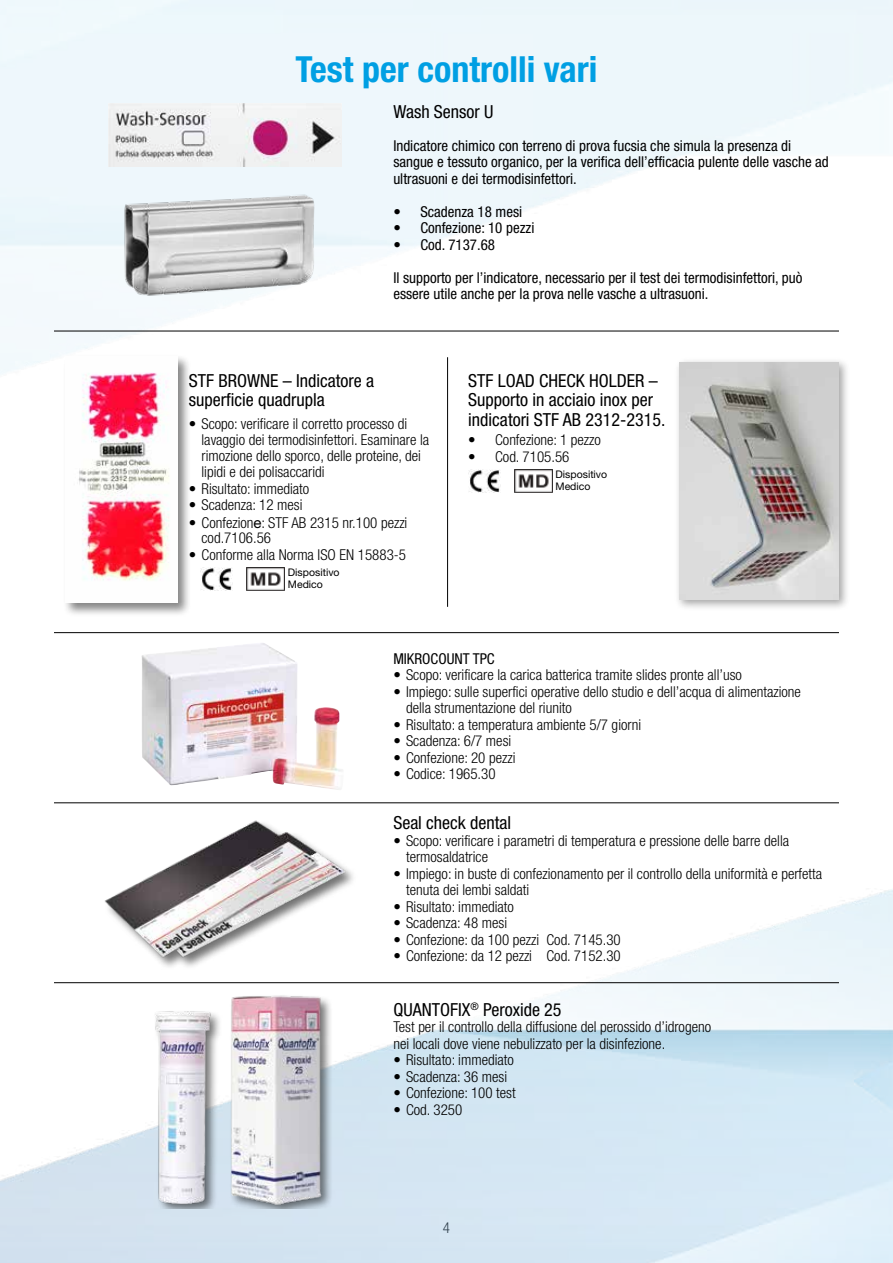
<style>
.page{position:relative;width:893px;height:1263px;background:#fff}
.page>*{position:absolute;margin:0;border:0;box-sizing:border-box;transform-origin:0 0}
.t1{font:700 condensed 36px "Helvetica Neue";color:#009fe3}
.t2{font:condensed 18px/19.5px "Helvetica Neue";color:#000}
.t3{font:300 condensed 15px/16.5px "Helvetica Neue";color:#000}
.t4{font:condensed 15px/16.5px "Helvetica Neue";color:#000}
.t5{font:10.5px/12px "Helvetica Neue";color:#000}
.s1{font-family:"Helvetica Neue LT Std";font-weight:400;font-stretch:normal}
</style>
<div class="page">
<img style="left:0;top:0;width:893px;height:1263px">
<div style="left:63px;top:354px;width:129px;height:263px;background:#000;opacity:.48"></div>
<img style="left:65px;top:356px;width:112px;height:247px">
<div style="left:674px;top:357px;width:176px;height:254px;background:#000;opacity:.36"></div>
<img style="left:679px;top:362px;width:160px;height:238px">
<hr style="left:54px;top:632px;width:785px;height:1px;background:#000">
<hr style="left:54px;top:802px;width:785px;height:1px;background:#000">
<hr style="left:54px;top:982px;width:785px;height:1px;background:#000">
<hr style="left:54px;top:331px;width:785px;height:1px;background:#000">
<div style="left:104px;top:819px;width:253px;height:150px;background:#fff"></div>
<img style="left:101px;top:814px;width:251px;height:150px">
<img style="left:126px;top:989px;width:221px;height:220px">
<img style="left:141px;top:642px;width:203px;height:148px">
<hr style="left:447px;top:357px;width:1px;height:250px;background:#000">
<img style="left:109px;top:103px;width:232px;height:63px">
<img style="left:468px;top:469px;width:32px;height:23px">
<img style="left:514px;top:469px;width:38px;height:23px">
<img style="left:200px;top:568px;width:32px;height:23px">
<img style="left:247px;top:568px;width:37px;height:23px">
<img style="left:109px;top:185px;width:232px;height:116px">
<h1 class="t1" style="left:296px;top:47px;width:303px">Test per controlli vari</h1>
<p class="t2" style="left:393px;top:101px;width:102px">Wash Sensor U</p>
<p class="t4" style="left:393px;top:137px;width:437px">Indicatore chimico con terreno di prova fucsia che simula la presenza di sangue e tessuto organico, per la verifica dell’efficacia pulente delle vasche ad ultrasuoni e dei termodisinfettori.</p>
<p class="t4" style="left:393px;top:203px;width:130px">• Scadenza 18 mesi</p>
<p class="t4" style="left:393px;top:220px;width:143px">• Confezione: 10 pezzi</p>
<p class="t4" style="left:393px;top:236px;width:103px">• Cod. 7137.68</p>
<p class="t4" style="left:393px;top:269px;width:411px">Il supporto per l’indicatore, necessario per il test dei termodisinfettori, può essere utile anche per la prova nelle vasche a ultrasuoni.</p>
<p class="t2" style="left:189px;top:370px;width:187px">STF BROWNE – Indicatore a superficie quadrupla</p>
<p class="t3" style="left:202px;top:415px;width:229px;text-indent:-13px">• Scopo: verificare il corretto processo di lavaggio dei termodisinfettori. Esaminare la rimozione dello sporco, delle proteine, dei lipidi e dei polisaccaridi</p>
<p class="t3" style="left:189px;top:480px;width:122px">• Risultato: immediato</p>
<p class="t3" style="left:189px;top:496px;width:115px">• Scadenza: 12 mesi</p>
<p class="t3" style="left:202px;top:515px;width:207px;line-height:15.5px;text-indent:-13px">• Confezion<span class="s1">e</span>: STF AB 2315 nr.100 pezzi cod.7106.56</p>
<p class="t3" style="left:189px;top:546px;width:219px">• Conforme alla Norma ISO EN 15883-5</p>
<p class="t5" style="left:288px;top:566px;width:53px">Dispositivo<br>Medico</p>
<p class="t2" style="left:468px;top:370px;width:199px">STF LOAD CHECK HOLDER –<br>Supporto in acciaio inox per indicatori STF AB 2312-2315.</p>
<p class="t3" style="left:468px;top:432px;width:134px">• Confezione: 1 pezzo</p>
<p class="t3" style="left:468px;top:448px;width:103px">• Cod. 7105.56</p>
<p class="t5" style="left:555px;top:468px;width:53px">Dispositivo<br>Medico</p>
<p class="t4" style="left:393px;top:650px;width:103px">MIKROCOUNT TPC</p>
<p class="t3" style="left:393px;top:667px;width:350px">• Scopo: verificare la carica batterica tramite slides pronte all’uso</p>
<p class="t3" style="left:406px;top:683px;width:396px;text-indent:-13px">• Impiego: sulle superfici operative dello studio e dell’acqua di alimentazione della strumentazione del riunito</p>
<p class="t3" style="left:393px;top:716px;width:249px">• Risultato: a temperatura ambiente 5/7 giorni</p>
<p class="t3" style="left:393px;top:733px;width:119px">• Scadenza: 6/7 mesi</p>
<p class="t3" style="left:393px;top:749px;width:124px">• Confezione: 20 pezzi</p>
<p class="t3" style="left:393px;top:766px;width:104px">• Codice: 1965.30</p>
<p class="t2" style="left:393px;top:813px;width:119px">Seal check dental</p>
<p class="t3" style="left:406px;top:832px;width:385px;text-indent:-13px">• Scopo: verificare i parametri di temperatura e pressione delle barre della termosaldatrice</p>
<p class="t3" style="left:406px;top:865px;width:418px;text-indent:-13px">• Impiego: in buste di confezionamento per il controllo della uniformità e perfetta tenuta dei lembi saldati</p>
<p class="t3" style="left:393px;top:898px;width:122px">• Risultato: immediato</p>
<p class="t3" style="left:393px;top:915px;width:115px">• Scadenza: 48 mesi</p>
<p class="t3" style="left:393px;top:931px;width:229px">• Confezione: da 100 pezzi Cod. 7145.30</p>
<p class="t3" style="left:393px;top:948px;width:229px">• Confezione: da 12 pezzi Cod. 7152.30</p>
<p class="t2" style="left:393px;top:999px;width:170px">QUANTOFIX<sup>®</sup> Peroxide 25</p>
<p class="t3" style="left:393px;top:1018px;width:319px">Test per il controllo della diffusione del perossido d’idrogeno nei locali dove viene nebulizzato per la disinfezione.</p>
<p class="t3" style="left:393px;top:1051px;width:122px">• Risultato: immediato</p>
<p class="t3" style="left:393px;top:1068px;width:115px">• Scadenza: 36 mesi</p>
<p class="t3" style="left:393px;top:1084px;width:124px">• Confezione: 100 test</p>
<p class="t3" style="left:393px;top:1101px;width:71px">• Cod. 3250</p>
<p class="t3" style="left:443px;top:1219px;width:9px">4</p>
</div>
